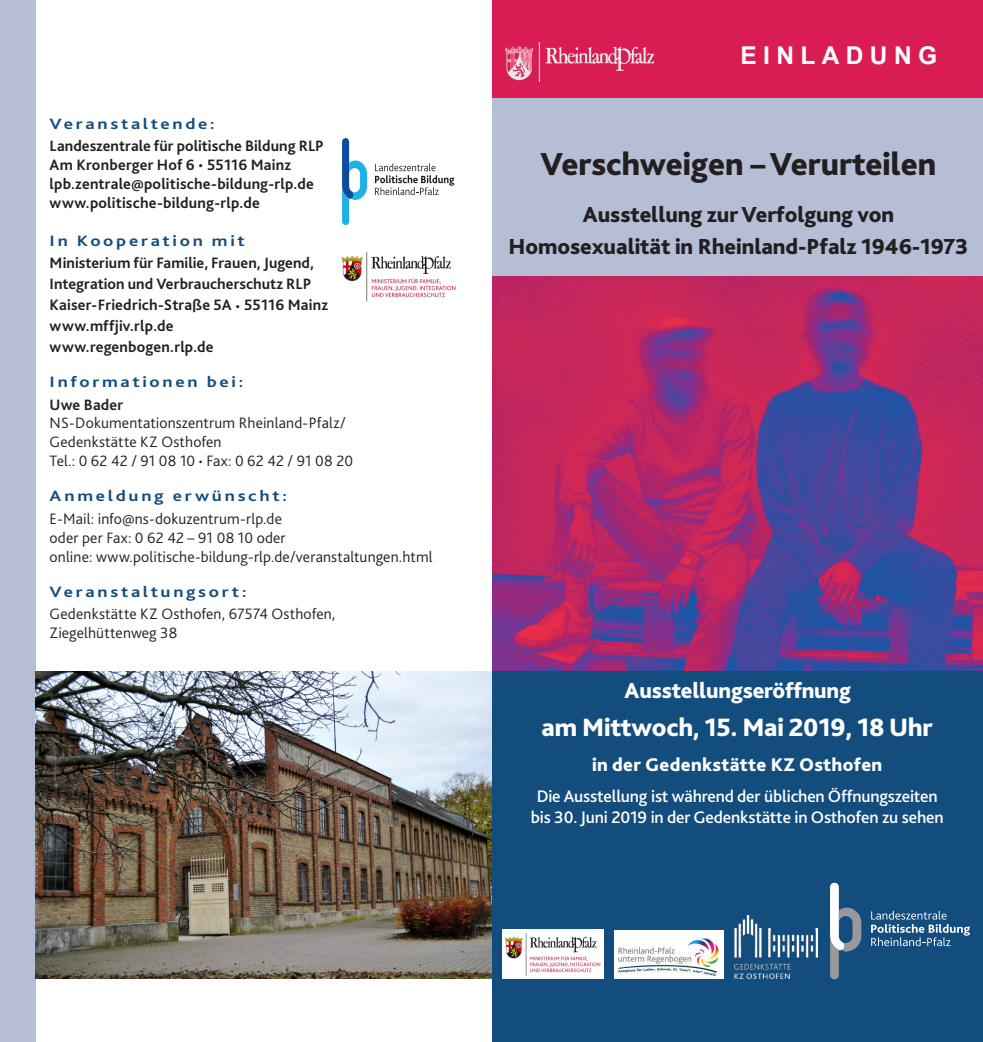
<style>
.page{position:relative;width:983px;height:1042px;background:#fff}
.page>*{position:absolute;margin:0;border:0;box-sizing:border-box;transform-origin:0 0}
.t1{font:800 33.25px "Bliss 2";letter-spacing:-.005em;color:#231f20}
.t2{font:800 26.25px "Bliss 2";letter-spacing:-.01em;color:#fff}
.t3{font:700 24.5px "Arial";letter-spacing:.26em;color:#fff}
.t4{font:800 22.75px/31.5px "Bliss 2";letter-spacing:-.005em;color:#231f20;text-align:center}
.t5{font:800 22.75px "Bliss 2";letter-spacing:-.01em;color:#fff}
.t6{font:800 19.25px "Bliss 2";letter-spacing:.015em;color:#fff}
.t7{font:500 17.5px/21px "Bliss 2";letter-spacing:-.01em;color:#fff;text-align:center}
.t8{font:700 15.75px "Bliss 2";letter-spacing:.01em;color:#231f20}
.t9{font:300 15.75px "Bliss 2";letter-spacing:.01em;color:#231f20}
.t10{font:700 15.75px "Bliss 2";letter-spacing:.145em;color:#134d7e;scale:1.2 1}
</style>
<div class="page">
<div style="left:492px;top:0;width:490px;height:131px;background:#d91c52"></div>
<div style="left:492px;top:98px;width:490px;height:180px;background:#b5bed5"></div>
<div style="left:492px;top:660px;width:490px;height:382px;background:#134d7e"></div>
<img style="left:505px;top:42px;width:148px;height:40px">
<svg style="left:375px;top:163px;width:79px;height:32px"></svg>
<svg style="left:342px;top:138px;width:25px;height:87px"></svg>
<div style="left:0;top:0;width:36px;height:1042px;background:#b5bed5"></div>
<img style="left:734px;top:915px;width:83px;height:63px">
<img style="left:36px;top:671px;width:455px;height:308px">
<img style="left:341px;top:251px;width:115px;height:51px">
<img style="left:502px;top:929px;width:101px;height:49px">
<img style="left:492px;top:276px;width:490px;height:394px">
<img style="left:614px;top:930px;width:109px;height:48px">
<svg style="left:871px;top:911px;width:98px;height:35px"></svg>
<svg style="left:830px;top:882px;width:31px;height:97px"></svg>
<p class="t10" style="left:50px;top:114px;width:139px">Veranstaltende:</p>
<p class="t8" style="left:50px;top:136px;width:275px">Landeszentrale für politische Bildung RLP</p>
<p class="t8" style="left:50px;top:155px;width:243px">Am Kronberger Hof 6 <sup>.</sup> 55116 Mainz</p>
<p class="t8" style="left:50px;top:174px;width:266px">lpb.zentrale@politische-bildung-rlp.de</p>
<p class="t8" style="left:50px;top:193px;width:212px">www.politische-bildung-rlp.de</p>
<p class="t10" style="left:50px;top:231px;width:164px">In Kooperation mit</p>
<p class="t8" style="left:50px;top:253px;width:266px">Ministerium für Familie, Frauen, Jugend,</p>
<p class="t8" style="left:50px;top:274px;width:263px">Integration und Verbraucherschutz RLP</p>
<p class="t8" style="left:50px;top:295px;width:280px">Kaiser-Friedrich-Straße 5A <sup>.</sup> 55116 Mainz</p>
<p class="t8" style="left:50px;top:316px;width:125px">www.mffjiv.rlp.de</p>
<p class="t8" style="left:50px;top:337px;width:165px">www.regenbogen.rlp.de</p>
<p class="t10" style="left:50px;top:372px;width:163px">Informationen bei:</p>
<p class="t8" style="left:50px;top:394px;width:75px">Uwe Bader</p>
<p class="t9" style="left:50px;top:413px;width:297px">NS-Dokumentationszentrum Rheinland-Pfalz/</p>
<p class="t9" style="left:50px;top:432px;width:173px">Gedenkstätte KZ Osthofen</p>
<p class="t9" style="left:50px;top:451px;width:305px">Tel.: 0 62 42 / 91 08 10 <sup>.</sup> Fax: 0 62 42 / 91 08 20</p>
<p class="t10" style="left:50px;top:486px;width:199px">Anmeldung erwünscht:</p>
<p class="t9" style="left:50px;top:509px;width:234px">E-Mail: info@ns-dokuzentrum-rlp.de</p>
<p class="t9" style="left:50px;top:527px;width:237px">oder per Fax: 0 62 42 – 91 08 10 oder</p>
<p class="t9" style="left:50px;top:546px;width:384px">online: www.politische-bildung-rlp.de/veranstaltungen.html</p>
<p class="t10" style="left:50px;top:581px;width:165px">Veranstaltungsort:</p>
<p class="t9" style="left:50px;top:604px;width:287px">Gedenkstätte KZ Osthofen, 67574 Osthofen,</p>
<p class="t9" style="left:50px;top:623px;width:129px">Ziegelhüttenweg 38</p>
<p class="t3" style="left:740px;top:39px;width:198px">EINLADUNG</p>
<p class="t1" style="left:540px;top:143px;width:397px">Verschweigen – Verurteilen</p>
<p class="t4" style="left:508px;top:198px;width:461px">Ausstellung zur Verfolgung von<br>Homosexualität in Rheinland-Pfalz 1946-1973</p>
<p class="t5" style="left:624px;top:676px;width:228px">Ausstellungseröffnung</p>
<p class="t2" style="left:541px;top:711px;width:392px">am Mittwoch, 15. Mai 2019, 18 Uhr</p>
<p class="t6" style="left:592px;top:753px;width:291px">in der Gedenkstätte KZ Osthofen</p>
<p class="t7" style="left:530px;top:785px;width:414px">Die Ausstellung ist während der üblichen Öffnungszeiten bis 30. Juni 2019 in der Gedenkstätte in Osthofen zu sehen</p>
</div>
